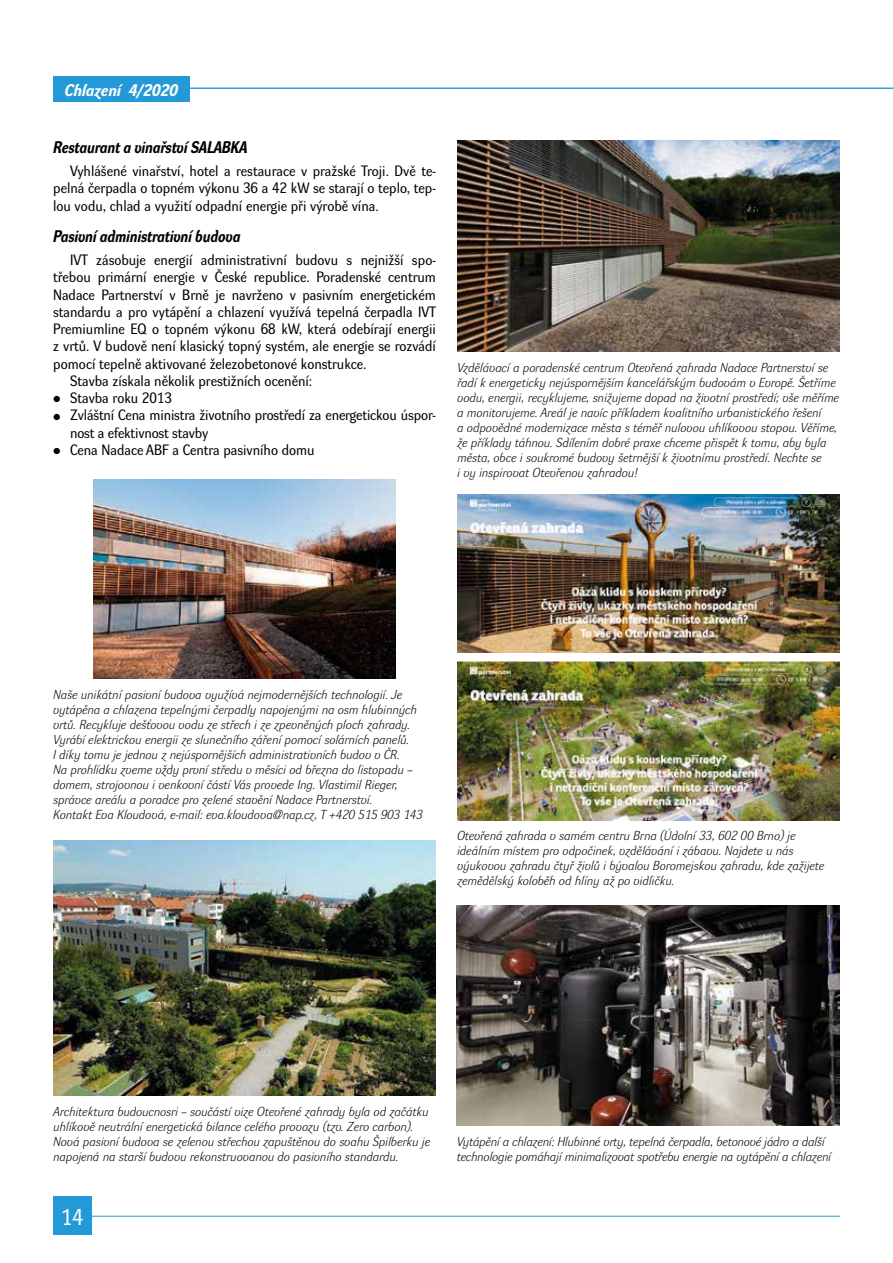
<style>
.page{position:relative;width:893px;height:1263px;background:#fff}
.page>*{position:absolute;margin:0;border:0;box-sizing:border-box;transform-origin:0 0}
.t1{font:22.5px "Dyna Grotesk R";color:#fff}
.t2{font:italic 700 16.5px "Dyna Grotesk R";color:#000;scale:.9 1}
.t3{font:italic 700 16.5px "Dyna Grotesk R";color:#fff}
.t4{font:14.7px/17.2px "Dyna Grotesk R";color:#000;text-align:justify}
.t5{font:italic 12.75px/15px "Dyna Grotesk L";color:#000}
.s1{font-family:"Dyna Grotesk D";font-size:16.5px}
</style>
<div class="page">
<hr style="left:53px;top:1216px;width:787px;height:1px;background:#239ad7">
<div style="left:53px;top:1196px;width:38px;height:39px;background:#239ad7"></div>
<hr style="left:53px;top:88px;width:840px;height:1px;background:#239ad7">
<div style="left:53px;top:77px;width:136px;height:25px;background:#239ad7"></div>
<img style="left:457px;top:140px;width:383px;height:212px">
<img style="left:94px;top:479px;width:301px;height:199px">
<img style="left:457px;top:494px;width:383px;height:159px">
<img style="left:457px;top:661px;width:382px;height:159px">
<img style="left:53px;top:840px;width:383px;height:255px">
<img style="left:457px;top:905px;width:382px;height:221px">
<p class="t3" style="left:65px;top:80px;width:115px">Chlazení 4/2020</p>
<p class="t2" style="left:53px;top:137px;width:217px">Restaurant a vinařství SALABKA</p>
<p class="t4" style="left:53px;top:163px;width:384px;text-indent:17px">Vyhlášené vinařství, hotel a restaurace v pražské Troji. Dvě te&shy;pelná čerpadla o topném výkonu 36 a 42 kW se starají o teplo, tep&shy;lou vodu, chlad a využití odpadní energie při výrobě vína.</p>
<p class="t2" style="left:53px;top:226px;width:210px">Pasivní administrativní budova</p>
<p class="t4" style="left:70px;top:252px;width:367px">IVT zásobuje energií administrativní budovu s nejnižší spo-</p>
<p class="t4" style="left:53px;top:269px;width:384px">třebou primární energie v České republice. Poradenské centrum</p>
<p class="t4" style="left:53px;top:286px;width:384px">Nadace Partnerství v Brně je navrženo v pasivním energetickém</p>
<p class="t4" style="left:53px;top:304px;width:384px">standardu a pro vytápění a chlazení využívá tepelná čerpadla IVT</p>
<p class="t4" style="left:53px;top:321px;width:384px">Premiumline EQ o topném výkonu 68 kW, která odebírají energii</p>
<p class="t4" style="left:53px;top:338px;width:384px">z vrtů. V budově není klasický topný systém, ale energie se rozvádí</p>
<p class="t4" style="left:53px;top:355px;width:315px">pomocí tepelně aktivované železobetonové konstrukce.</p>
<p class="t4" style="left:70px;top:373px;width:243px">Stavba získala několik prestižních ocenění:</p>
<p class="t4" style="left:53px;top:390px;width:120px"><span class="s1">•</span> Stavba roku 2013</p>
<p class="t4" style="left:70px;top:407px;width:367px;text-indent:-17px"><span class="s1">•</span> Zvláštní Cena ministra životního prostředí za energetickou úspor&shy;nost a efektivnost stavby</p>
<p class="t4" style="left:53px;top:442px;width:263px"><span class="s1">•</span> Cena Nadace ABF a Centra pasivního domu</p>
<p class="t5" style="left:457px;top:360px;width:383px">Vzdělávací a poradenské centrum Otevřená zahrada Nadace Partnerství se řadí k energeticky nejúspornějším kancelářským budovám v Evropě. Šetříme vodu, energii, recyklujeme, snižujeme dopad na životní prostředí; vše měříme a monitorujeme. Areál je navíc příkladem kvalitního urbanistického řešení<br>a odpovědné modernizace města s téměř nulovou uhlíkovou stopou. Věříme, že příklady táhnou. Sdílením dobré praxe chceme přispět k tomu, aby byla města, obce i soukromé budovy šetrnější k životnímu prostředí. Nechte se<br>i vy inspirovat Otevřenou zahradou!</p>
<p class="t5" style="left:53px;top:687px;width:371px">Naše unikátní pasivní budova využívá nejmodernějších technologií. Je vytápěna a chlazena tepelnými čerpadly napojenými na osm hlubinných vrtů. Recykluje dešťovou vodu ze střech i ze zpevněných ploch zahrady.<br>Vyrábí elektrickou energii ze slunečního záření pomocí solárních panelů.<br>I díky tomu je jednou z nejúspornějších administrativních budov v ČR.<br>Na prohlídku zveme vždy první středu v měsíci od března do listopadu – domem, strojovnou i venkovní částí Vás provede Ing. Vlastimil Rieger, správce areálu a poradce pro zelené stavění Nadace Partnerství.<br>Kontakt Eva Kloudová, e-mail: eva.kloudova@nap.cz, T +420 515 903 143</p>
<p class="t5" style="left:457px;top:828px;width:369px">Otevřená zahrada v samém centru Brna (Údolní 33, 602 00 Brno) je ideálním místem pro odpočinek, vzdělávání i zábavu. Najdete u nás výukovou zahradu čtyř živlů i bývalou Boromejskou zahradu, kde zažijete zemědělský koloběh od hlíny až po vidličku.</p>
<p class="t5" style="left:53px;top:1104px;width:378px">Architektura budoucnosri – součástí vize Otevřené zahrady byla od začátku uhlíkově neutrální energetická bilance celého provozu (tzv. Zero carbon).<br>Nová pasivní budova se zelenou střechou zapuštěnou do svahu Špilberku je napojená na starší budovu rekonstruovanou do pasivního standardu.</p>
<h1 class="t1" style="left:61px;top:1203px;width:24px">14</h1>
<p class="t5" style="left:457px;top:1134px;width:376px">Vytápění a chlazení: Hlubinné vrty, tepelná čerpadla, betonové jádro a další technologie pomáhají minimalizovat spotřebu energie na vytápění a chlazení</p>
</div>
